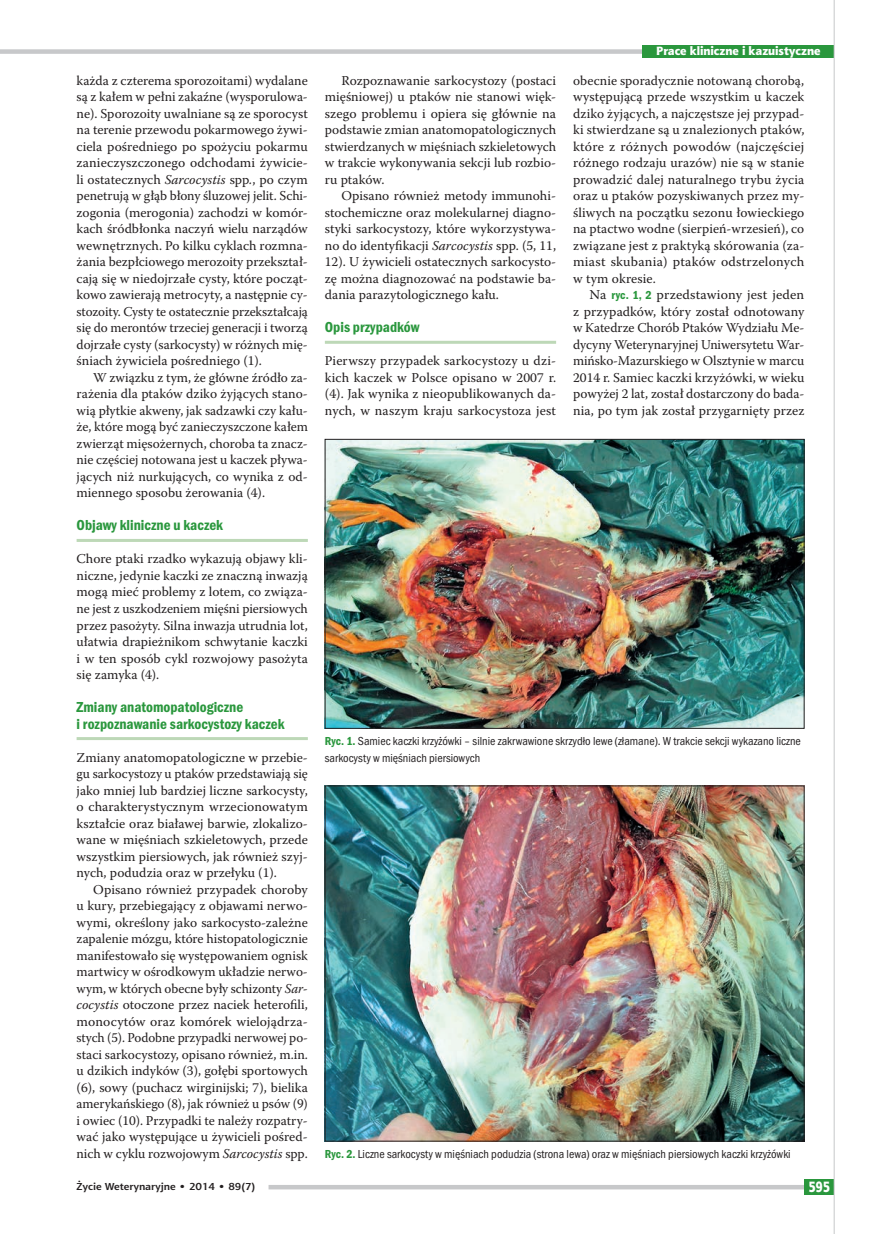
<style>
.page{position:relative;width:881px;height:1234px;background:#fff}
.page>*{position:absolute;margin:0;border:0;box-sizing:border-box;transform-origin:0 0}
.t1{font:15px/16.5px "Franklin Got Itc TOT Dem Con";color:#2a973d}
.t2{font:15px "Aerton Cnd EFN Black";color:#fff}
.t3{font:13.5px/16.5px "Warnock Pro";color:#231f20;text-align:justify}
.t4{font:12px/16.5px "Franklin Got Itc TOT Boo Con";color:#231f20}
.t5{font:12px "Aerton EFN Black";color:#fff}
.t6{font:700 10.2px "Aerton EFN";color:#231f20;scale:1.11 1}
.s1{font-style:italic}
.s2{font-family:"Franklin Got Itc TOT Dem Con";font-size:12px;color:#2a973d}
.s3{font-family:"Franklin Got Itc TOT Dem Con";color:#2a973d}
</style>
<div class="page">
<hr style="left:77px;top:539px;width:231px;height:3px;background:#bdd8b7">
<hr style="left:77px;top:737px;width:231px;height:3px;background:#bdd8b7">
<hr style="left:325px;top:341px;width:231px;height:3px;background:#bdd8b7">
<img style="left:327px;top:441px;width:475px;height:285px">
<div style="left:325px;top:439px;width:479px;height:289px;border:1px solid #231f20"></div>
<img style="left:327px;top:787px;width:475px;height:352px">
<div style="left:0;top:49px;width:833px;height:5px;background:#c7c8ca"></div>
<div style="left:642px;top:45px;width:191px;height:13px;background:#2a973d"></div>
<div style="left:268px;top:1184px;width:565px;height:5px;background:#c7c8ca"></div>
<div style="left:804px;top:1178px;width:29px;height:15px;background:#2a973d"></div>
<hr style="left:833px;top:0;width:1px;height:1233px;background:#c7c8ca">
<p class="t3" style="left:77px;top:72px;width:233px">każda z czterema sporozoitami) wydalane są z kałem w pełni zakaźne (wysporulowa&shy;ne). Sporozoity uwalniane są ze sporocyst na terenie przewodu pokarmowego żywi&shy;ciela pośredniego po spożyciu pokarmu zanieczyszczonego odchodami żywicie&shy;li ostatecznych <span class="s1">Sarcocystis</span> spp<span class="s1">.</span>, po czym penetrują w głąb błony śluzowej jelit. Schi&shy;zogonia (merogonia) zachodzi w komór&shy;kach śródbłonka naczyń wielu narządów wewnętrznych. Po kilku cyklach rozmna&shy;żania bezpłciowego merozoity przekształ&shy;cają się w niedojrzałe cysty, które począt&shy;kowo zawierają metrocyty, a następnie cy&shy;stozoity. Cysty te ostatecznie przekształcają się do merontów trzeciej generacji i tworzą dojrzałe cysty (sarkocysty) w różnych mię&shy;śniach żywiciela pośredniego (1).</p>
<p class="t3" style="left:77px;top:369px;width:233px;text-indent:16px">W związku z tym, że główne źródło za&shy;rażenia dla ptaków dziko żyjących stano&shy;wią płytkie akweny, jak sadzawki czy kału&shy;że, które mogą być zanieczyszczone kałem zwierząt mięsożernych, choroba ta znacz&shy;nie częściej notowana jest u kaczek pływa&shy;jących niż nurkujących, co wynika z od&shy;miennego sposobu żerowania (4).</p>
<p class="t1" style="left:77px;top:517px;width:148px">Objawy kliniczne u kaczek</p>
<p class="t3" style="left:77px;top:550px;width:233px">Chore ptaki rzadko wykazują objawy kli&shy;niczne, jedynie kaczki ze znaczną inwazją mogą mieć problemy z lotem, co związa&shy;ne jest z uszkodzeniem mięśni piersiowych przez pasożyty. Silna inwazja utrudnia lot, ułatwia drapieżnikom schwytanie kaczki i w ten sposób cykl rozwojowy pasożyta się zamyka (4).</p>
<p class="t1" style="left:77px;top:698px;width:209px">Zmiany anatomopatologiczne<br>i rozpoznawanie sarkocystozy kaczek</p>
<p class="t3" style="left:77px;top:748px;width:233px">Zmiany anatomopatologiczne w przebie&shy;gu sarkocystozy u ptaków przedstawiają się jako mniej lub bardziej liczne sarkocysty, o charakterystycznym wrzecionowatym kształcie oraz białawej barwie, zlokalizo&shy;wane w mięśniach szkieletowych, przede wszystkim piersiowych, jak również szyj&shy;nych, podudzia oraz w przełyku (1).</p>
<p class="t3" style="left:77px;top:880px;width:233px;text-indent:16px">Opisano również przypadek choroby u kury, przebiegający z objawami nerwo&shy;wymi, określony jako sarkocysto-zależne zapalenie mózgu, które histopatologicznie manifestowało się występowaniem ognisk martwicy w ośrodkowym układzie nerwo&shy;wym, w których obecne były schizonty <span class="s1">Sar&shy;cocystis</span> otoczone przez naciek heterofili, monocytów oraz komórek wielojądrza&shy;stych (5). Podobne przypadki nerwowej po&shy;staci sarkocystozy, opisano również, m.in. u dzikich indyków (3), gołębi sportowych (6), sowy (puchacz wirginijski; 7), bielika amerykańskiego (8), jak również u psów (9) i owiec (10). Przypadki te należy rozpatry&shy;wać jako występujące u żywicieli pośred&shy;nich w cyklu rozwojowym <span class="s1">Sarcocystis</span> spp.</p>
<p class="t3" style="left:325px;top:72px;width:233px;text-indent:16px">Rozpoznawanie sarkocystozy (postaci mięśniowej) u ptaków nie stanowi więk&shy;szego problemu i opiera się głównie na podstawie zmian anatomopatologicznych stwierdzanych w mięśniach szkieletowych w trakcie wykonywania sekcji lub rozbio&shy;ru ptaków.</p>
<p class="t3" style="left:325px;top:187px;width:233px;text-indent:16px">Opisano również metody immunohi&shy;stochemiczne oraz molekularnej diagno&shy;styki sarkocystozy, które wykorzystywa&shy;no do identyfikacji <span class="s1">Sarcocystis</span> spp. (5, 11, 12). U żywicieli ostatecznych sarkocysto&shy;zę można diagnozować na podstawie ba&shy;dania parazytologicznego kału.</p>
<p class="t1" style="left:325px;top:319px;width:96px">Opis przypadków</p>
<p class="t3" style="left:325px;top:352px;width:233px">Pierwszy przypadek sarkocystozy u dzi&shy;kich kaczek w Polsce opisano w 2007 r. (4). Jak wynika z nieopublikowanych da&shy;nych, w naszym kraju sarkocystoza jest</p>
<p class="t5" style="left:656px;top:43px;width:166px">Prace kliniczne i kazuistyczne</p>
<p class="t3" style="left:573px;top:72px;width:233px">obecnie sporadycznie notowaną chorobą, występującą przede wszystkim u kaczek dziko żyjących, a najczęstsze jej przypad&shy;ki stwierdzane są u znalezionych ptaków, które z różnych powodów (najczęściej różnego rodzaju urazów) nie są w stanie prowadzić dalej naturalnego trybu życia oraz u ptaków pozyskiwanych przez my&shy;śliwych na początku sezonu łowieckiego na ptactwo wodne (sierpień-wrzesień), co związane jest z praktyką skórowania (za&shy;miast skubania) ptaków odstrzelonych w tym okresie.</p>
<p class="t3" style="left:573px;top:286px;width:233px;text-indent:16px">Na <span class="s2">ryc. 1, 2</span> przedstawiony jest jeden z przypadków, który został odnotowany w Katedrze Chorób Ptaków Wydziału Me&shy;dycyny Weterynaryjnej Uniwersytetu War&shy;mińsko-Mazurskiego w Olsztynie w marcu 2014 r. Samiec kaczki krzyżówki, w wieku powyżej 2 lat, został dostarczony do bada&shy;nia, po tym jak został przygarnięty przez</p>
<p class="t4" style="left:325px;top:732px;width:477px"><span class="s3">Ryc. 1.</span> Samiec kaczki krzyżówki – silnie zakrwawione skrzydło lewe (złamane). W trakcie sekcji wykazano liczne sarkocysty w mięśniach piersiowych</p>
<p class="t4" style="left:325px;top:1145px;width:467px"><span class="s3">Ryc. 2.</span> Liczne sarkocysty w mięśniach podudzia (strona lewa) oraz w mięśniach piersiowych kaczki krzyżówki</p>
<p class="t6" style="left:77px;top:1180px;width:162px">Życie Weterynaryjne • 2014 • 89(7)</p>
<p class="t2" style="left:808px;top:1177px;width:23px">595</p>
</div>
